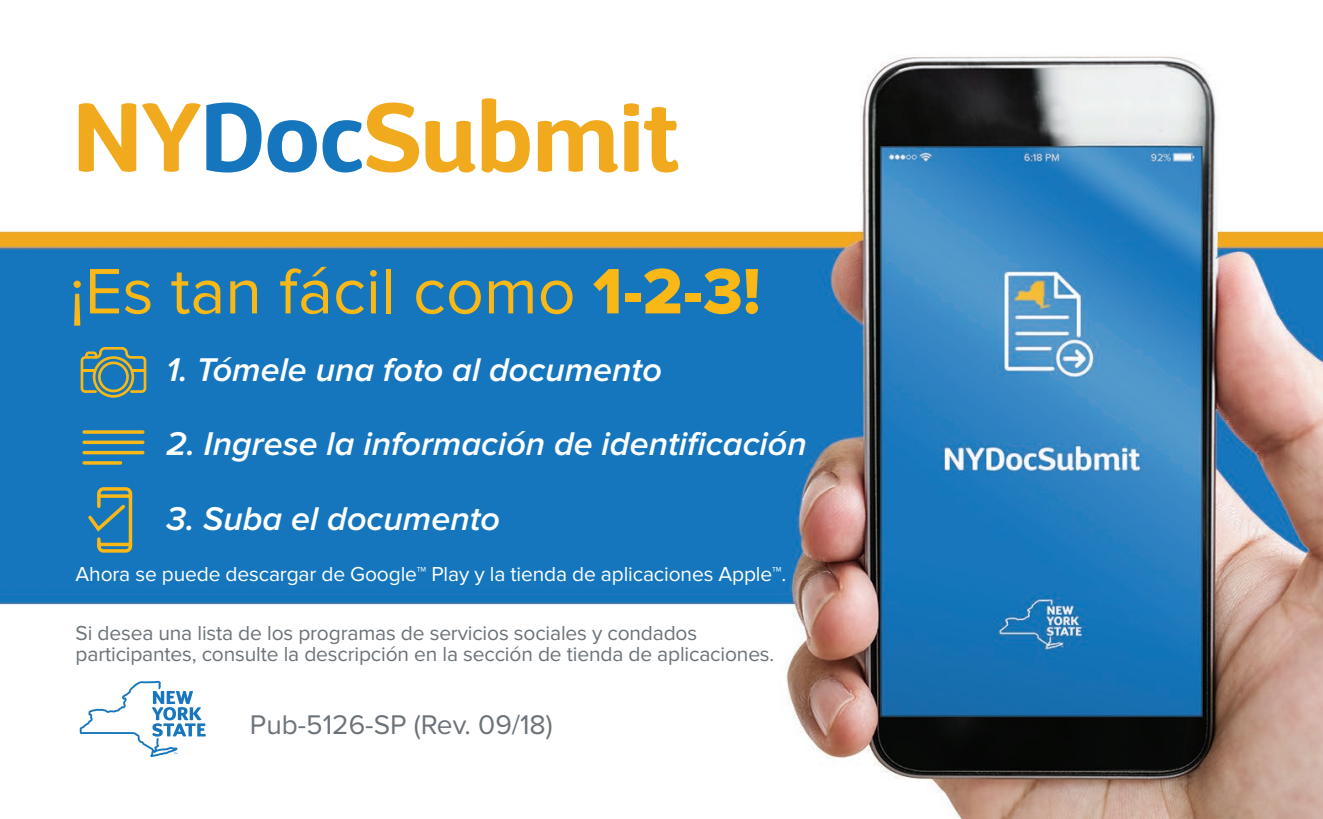
<style>
.page{position:relative;width:1323px;height:819px;background:#fff}
.page>*{position:absolute;margin:0;border:0;box-sizing:border-box;transform-origin:0 0}
.t1{font:700 98px "D Sari";color:#f1a91d}
.t2{font:66.5px "Proxima Nova";color:#f9b816}
.t3{font:italic 600 34.3px "Proxima Nova";color:#fff}
.t4{font:28px "Proxima Nova";color:#6b7379}
.t5{font:21px/21px "Proxima Nova";letter-spacing:-.01em;color:#6b7379}
.t6{font:21px "Proxima Nova";letter-spacing:-.01em;color:#fff}
.s1{color:#1576bd}
.s2{font-family:"Proxima Nova Extrabld"}
</style>
<div class="page">
<img style="left:0;top:56px;width:1323px;height:763px">
<svg style="left:81px;top:347px;width:65px;height:51px;background:#5f8b86"></svg>
<svg style="left:84px;top:430px;width:59px;height:4px"></svg>
<hr style="left:84px;top:441px;width:59px;height:3px;background:#f9b816">
<hr style="left:84px;top:451px;width:59px;height:3px;background:#f9b816">
<svg style="left:84px;top:461px;width:37px;height:4px"></svg>
<svg style="left:85px;top:485px;width:49px;height:69px;background:#518790"></svg>
<svg style="left:80px;top:681px;width:126px;height:76px"></svg>
<h1 class="t1" style="left:73px;top:75px;width:608px">NY<span class="s1">Doc</span>Submit</h1>
<h2 class="t2" style="left:70px;top:253px;width:693px">¡Es tan fácil como <span class="s2">1-2-3!</span></h2>
<h3 class="t3" style="left:166px;top:351px;width:497px">1. Tómele una foto al documento</h3>
<h3 class="t3" style="left:166px;top:425px;width:642px">2. Ingrese la información de identificación</h3>
<h3 class="t3" style="left:166px;top:499px;width:335px">3. Suba el documento</h3>
<p class="t6" style="left:76px;top:562px;width:712px">Ahora se puede descargar de Google™ Play y la tienda de aplicaciones Apple™.</p>
<p class="t5" style="left:76px;top:623px;width:700px">Si desea una lista de los programas de servicios sociales y condados participantes, consulte la descripción en la sección de tienda de aplicaciones.</p>
<h3 class="t4" style="left:250px;top:708px;width:304px">Pub-5126-SP (Rev. 09/18)</h3>
</div>
